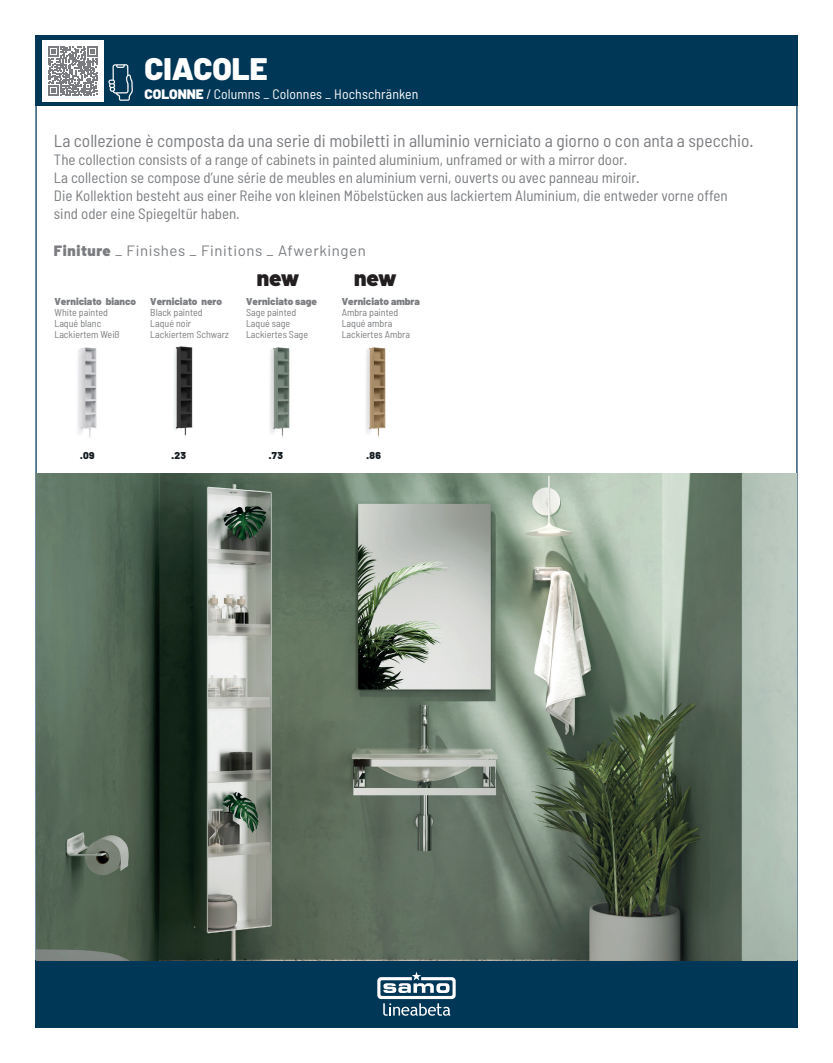
<style>
.page{position:relative;width:833px;height:1063px;background:#fff}
.page>*{position:absolute;margin:0;border:0;box-sizing:border-box;transform-origin:0 0}
.t1{font:900 31.25px "Barlow";color:#fff}
.t2{font:900 22.5px "Barlow";letter-spacing:-.02em;color:#231f20}
.t3{font:semi-condensed 17.5px "Barlow";color:#7a7c7f}
.t4{font:semi-condensed 15px/18px "Barlow";color:#7a7c7f}
.t5{font:15px "Barlow";letter-spacing:.04em;color:#7a7c7f}
.t6{font:semi-condensed 13.75px "Barlow";letter-spacing:.01em;color:#fff}
.t7{font:semi-condensed 10px/11.2px "Barlow";color:#7a7c7f}
.t8{font:900 10px "Barlow";color:#7a7c7f}
.t9{font:900 10px "Barlow";letter-spacing:.04em;color:#151d22}
.s1{font-weight:900;font-stretch:normal}
.s2{font-weight:900}
</style>
<div class="page">
<div style="left:35px;top:960px;width:762px;height:68px;background:#003656"></div>
<svg style="left:377px;top:972px;width:79px;height:44px"></svg>
<img style="left:37px;top:473px;width:759px;height:487px">
<div style="left:35px;top:35px;width:762px;height:71px;background:#003656"></div>
<div style="left:42px;top:40px;width:62px;height:62px;background:#fff"></div>
<svg style="left:48px;top:46px;width:50px;height:50px"></svg>
<svg style="left:108px;top:64px;width:25px;height:37px"></svg>
<img style="left:77px;top:347px;width:20px;height:91px">
<img style="left:174px;top:346px;width:19px;height:91px">
<img style="left:270px;top:347px;width:20px;height:92px">
<img style="left:366px;top:347px;width:20px;height:92px">
<h1 class="t1" style="left:145px;top:49px;width:124px">CIACOLE</h1>
<p class="t6" style="left:145px;top:85px;width:275px"><span class="s1">COLONNE</span> / Columns _ Colonnes _ Hochschränken</p>
<p class="t3" style="left:54px;top:130px;width:701px">La collezione è composta da una serie di mobiletti in alluminio verniciato a giorno o con anta a specchio.</p>
<p class="t4" style="left:54px;top:150px;width:675px">The collection consists of a range of cabinets in painted aluminium, unframed or with a mirror door.<br>La collection se compose d’une série de meubles en aluminium verni, ouverts ou avec panneau miroir.<br>Die Kollektion besteht aus einer Reihe von kleinen Möbelstücken aus lackiertem Aluminium, die entweder vorne offen sind oder eine Spiegeltür haben.</p>
<p class="t5" style="left:54px;top:241px;width:313px"><span class="s2">Finiture</span> _ Finishes _ Finitions _ Afwerkingen</p>
<p class="t8" style="left:55px;top:295px;width:83px">Verniciato bianco</p>
<p class="t7" style="left:55px;top:306px;width:67px">White painted<br>Laqué blanc<br>Lackiertem Weiß</p>
<p class="t8" style="left:150px;top:295px;width:73px">Verniciato nero</p>
<p class="t7" style="left:150px;top:306px;width:80px">Black painted<br>Laqué noir<br>Lackiertem Schwarz</p>
<h2 class="t2" style="left:257px;top:264px;width:44px">new</h2>
<h2 class="t2" style="left:354px;top:264px;width:44px">new</h2>
<p class="t8" style="left:246px;top:295px;width:73px">Verniciato sage</p>
<p class="t7" style="left:246px;top:306px;width:64px">Sage painted<br>Laqué sage<br>Lackiertes Sage</p>
<p class="t8" style="left:342px;top:295px;width:80px">Verniciato ambra</p>
<p class="t7" style="left:342px;top:306px;width:70px">Ambra painted<br>Laqué ambra<br>Lackiertes Ambra</p>
<p class="t9" style="left:80px;top:449px;width:16px">.09</p>
<p class="t9" style="left:171px;top:449px;width:16px">.23</p>
<p class="t9" style="left:269px;top:449px;width:16px">.73</p>
<p class="t9" style="left:366px;top:449px;width:16px">.86</p>
</div>
